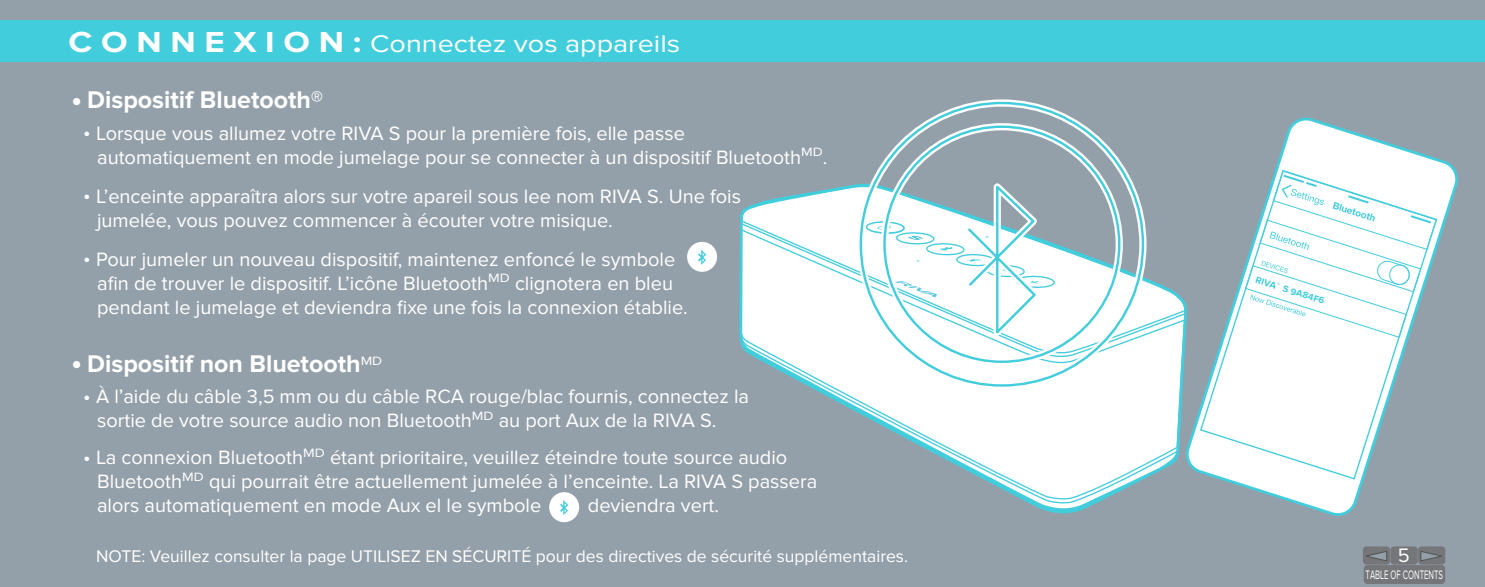
<style>
.page{position:relative;width:1485px;height:587px;background:#fff}
.page>*{position:absolute;margin:0;border:0;box-sizing:border-box;transform-origin:0 0}
.t1{font:700 25px "Proxima Nova";color:#fff}
.t2{font:25px "Proxima Nova";color:#fff;scale:1.15 1}
.t3{font:20.25px "Proxima Nova";color:#fff}
.t4{font:20px/24px "Proxima Nova";color:#fff}
.t5{font:17.5px "Proxima Nova";color:#fff}
.t6{font:12.75px "Proxima Nova";color:#fff;scale:.61 1}
.t7{font:700 9.5px "Proxima Nova";color:#42cddd}
.s1{font-weight:700;font-size:30px}
</style>
<div class="page">
<div style="left:0;top:0;width:1485px;height:586px;background:#94a0a9"></div>
<div style="left:0;top:20px;width:1485px;height:42px;background:#42cddd"></div>
<svg style="left:739px;top:183px;width:446px;height:331px"></svg>
<div style="left:687px;top:242px;width:30px;height:30px;background:#fff;border-radius:50%"></div>
<svg style="left:698px;top:250px;width:8px;height:15px"></svg>
<div style="left:549px;top:492px;width:30px;height:30px;background:#fff;border-radius:50%"></div>
<svg style="left:560px;top:500px;width:8px;height:15px"></svg>
<svg style="left:1185px;top:117px;width:273px;height:399px"></svg>
<svg style="left:864px;top:170px;width:216px;height:179px"></svg>
<div style="left:1363px;top:546px;width:27px;height:18px;background:#757679;border-radius:4px"></div>
<div style="left:1390px;top:546px;width:28px;height:18px;background:#757679;border-radius:4px"></div>
<div style="left:1418px;top:546px;width:27px;height:18px;background:#757679;border-radius:4px"></div>
<svg style="left:1366px;top:551px;width:21px;height:9px"></svg>
<svg style="left:1421px;top:551px;width:21px;height:9px"></svg>
<div style="left:1364px;top:564px;width:81px;height:19px;background:#757679;border-radius:4px"></div>
<p class="t2" style="left:69px;top:29px;width:533px"><span class="s1">C O N N E X I O N :</span> Connectez vos appareils</p>
<p class="t1" style="left:73px;top:85px;width:252px">● Dispositif Bluetooth®</p>
<p class="t4" style="left:97px;top:121px;width:732px;text-indent:-13px">● Lorsque vous allumez votre RIVA S pour la première fois, elle passe automatiquement en mode jumelage pour se connecter à un dispositif Bluetooth<sup>MD</sup>.</p>
<p class="t4" style="left:97px;top:184px;width:645px;text-indent:-13px">● L’enceinte apparaîtra alors sur votre apareil sous lee nom RIVA S. Une fois jumelée, vous pouvez commencer à écouter votre misique.</p>
<p class="t4" style="left:97px;top:247px;width:592px;text-indent:-13px">● Pour jumeler un nouveau dispositif, maintenez enfoncé le symbole afin de trouver le dispositif. L’icône Bluetooth<sup>MD</sup> clignotera en bleu pendant le jumelage et deviendra fixe une fois la connexion établie.</p>
<p class="t1" style="left:73px;top:349px;width:311px">● Dispositif non Bluetooth<sup>MD</sup></p>
<p class="t4" style="left:97px;top:385px;width:654px;text-indent:-13px">● À l’aide du câble 3,5 mm ou du câble RCA rouge/blac fournis, connectez la sortie de votre source audio non Bluetooth<sup>MD</sup> au port Aux de la RIVA S.</p>
<p class="t4" style="left:97px;top:445px;width:722px;text-indent:-12px">● La connexion Bluetooth<sup>MD</sup> étant prioritaire, veuillez éteindre toute source audio<br>Bluetooth<sup>MD</sup> qui pourrait être actuellement jumelée à l’enceinte. La RIVA S passera alors automatiquement en mode Aux el le symbole</p>
<p class="t4" style="left:588px;top:493px;width:133px">deviendra vert.</p>
<p class="t5" style="left:96px;top:545px;width:813px">NOTE: Veuillez consulter la page UTILISEZ EN SÉCURITÉ pour des directives de sécurité supplémentaires.</p>
<p class="t7" style="left:1285px;top:282px;width:45px;rotate:18deg">S 9A84F6</p>
<p class="t3" style="left:1398px;top:543px;width:13px">5</p>
<p class="t6" style="left:1366px;top:567px;width:129px">TABLE OF CONTENTS</p>
</div>
